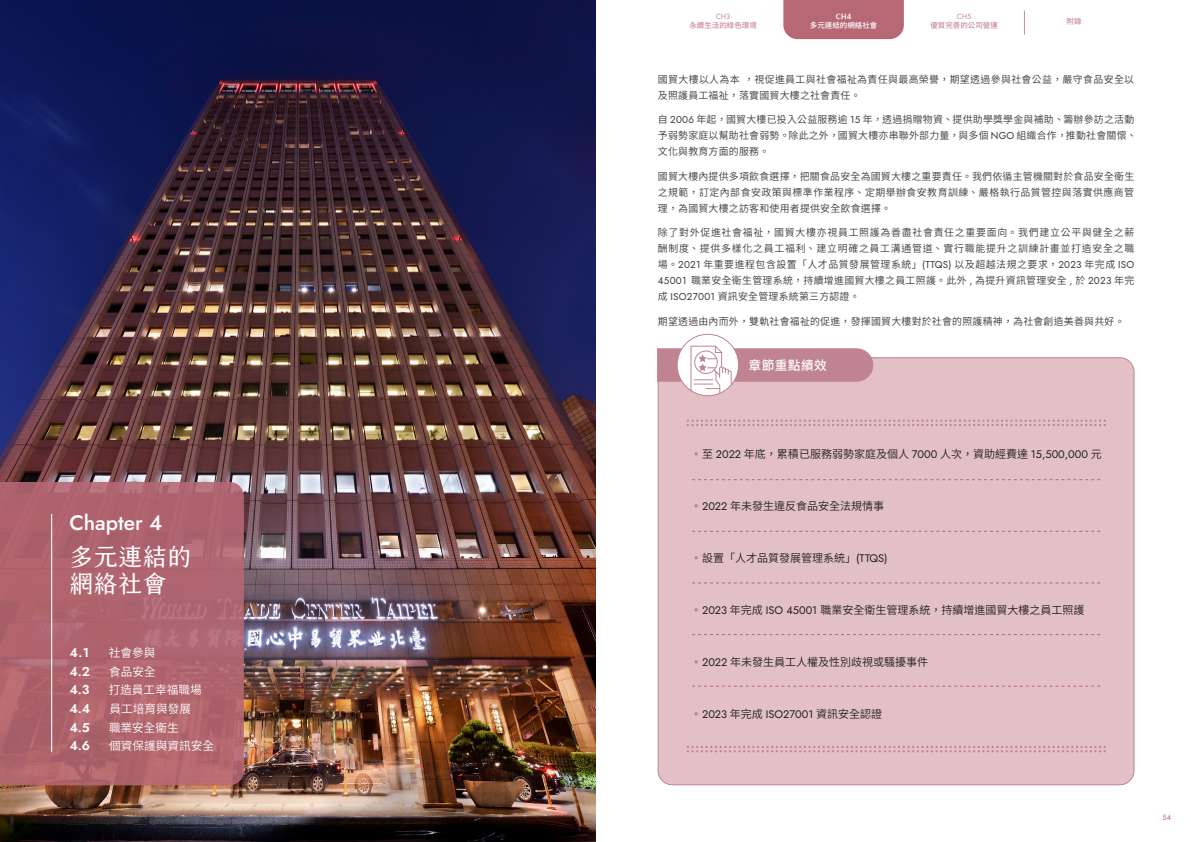
<style>
.page{position:relative;width:1191px;height:842px;background:#fff}
.page>*{position:absolute;margin:0;border:0;box-sizing:border-box;transform-origin:0 0}
.t1{font:24.4px/27px "creamfont 2.1 Regular";color:#fff}
.t2{font:500 20.9px "Jost";color:#fff}
.目錄內容2{font:600 12.8px "Jost";color:#fff}
.小標_12{font:500 12.7px "Noto Sans CJ Ktc";letter-spacing:.03em;color:#fff}
.目錄內容2-2{font:600 11.6px "Noto Sans CJ Ktc";color:#fff}
.t3{font:600 11px "Noto Sans CJ Ktc";color:#231f20}
.t4{font:11px "Jost";color:#231f20}
.內文_10{font:600 10px/16px "Noto Sans CJ Ktc";letter-spacing:.025em;color:#3d3b38}
.t5{font:500 7.5px "Noto Sans CJ Ktc";color:#cc8a9a}
.t6{font:500 7.5px "Noto Sans CJ Ktc";color:#fff}
.t7{font:7.5px "Jost";color:#cc8a9a}
.t8{font:800 7.5px "AR Fang Xin Shu H7 C95 DB5";color:#fff}
.t9{font:7.5px "Jost";color:#b66874}
.s1{font-family:"Jost";font-weight:400}
.s2{color:#c08391}
.s3{font-family:"Noto Sans CJ Ktc";font-weight:600;color:#c08391}
.s4{font-family:"Noto Sans CJ Ktc";font-weight:600}
</style>
<div class="page">
<div style="left:783px;top:0;width:121px;height:39px;background:#b66874"></div>
<svg style="left:1024px;top:10px;width:1px;height:25px"></svg>
<div style="left:658px;top:358px;width:476px;height:427px;background:#e2c0c5;border-radius:14px"></div>
<img style="left:0;top:0;width:595px;height:842px">
<svg style="left:686px;top:746px;width:419px;height:6px"></svg>
<svg style="left:686px;top:420px;width:419px;height:6px"></svg>
<svg style="left:692px;top:479px;width:408px;height:1px"></svg>
<svg style="left:692px;top:583px;width:408px;height:1px"></svg>
<svg style="left:692px;top:531px;width:408px;height:1px"></svg>
<svg style="left:692px;top:634px;width:408px;height:1px"></svg>
<svg style="left:692px;top:686px;width:408px;height:1px"></svg>
<svg style="left:0;top:482px;width:244px;height:303px;background:#af656e"></svg>
<hr style="left:51px;top:514px;width:1px;height:238px;background:#fff">
<svg style="left:657px;top:345px;width:217px;height:49px"></svg>
<p class="t2" style="left:69px;top:509px;width:94px">Chapter 4</p>
<p class="t1" style="left:69px;top:540px;width:124px">多元連結的網絡社會</p>
<p class="目錄內容2" style="left:69px;top:644px;width:21px">4.1</p>
<p class="目錄內容2-2" style="left:109px;top:646px;width:48px">社會參與</p>
<p class="目錄內容2" style="left:69px;top:662px;width:22px">4.2</p>
<p class="目錄內容2-2" style="left:109px;top:665px;width:48px">食品安全</p>
<p class="目錄內容2" style="left:69px;top:681px;width:22px">4.3</p>
<p class="目錄內容2-2" style="left:109px;top:683px;width:95px">打造員工幸福職場</p>
<p class="目錄內容2" style="left:69px;top:700px;width:22px">4.4</p>
<p class="目錄內容2-2" style="left:110px;top:702px;width:83px">員工培育與發展</p>
<p class="目錄內容2" style="left:69px;top:718px;width:22px">4.5</p>
<p class="目錄內容2-2" style="left:109px;top:721px;width:71px">職業安全衛生</p>
<p class="目錄內容2" style="left:69px;top:737px;width:22px">4.6</p>
<p class="目錄內容2-2" style="left:109px;top:739px;width:106px">個資保護與資訊安全</p>
<p class="t7" style="left:716px;top:12px;width:16px">CH3</p>
<p class="t5" style="left:689px;top:21px;width:69px">永續生活的綠色環境</p>
<p class="t8" style="left:836px;top:12px;width:17px">CH4</p>
<p class="t6" style="left:810px;top:21px;width:69px">多元連結的網絡社會</p>
<p class="t7" style="left:956px;top:12px;width:16px">CH5</p>
<p class="t5" style="left:930px;top:21px;width:69px">優質完善的公司營運</p>
<p class="t5" style="left:1066px;top:17px;width:16px">附錄</p>
<p class="內文_10" style="left:658px;top:71px;width:478px">國貿大樓以人為本，視促進員工與社會福祉為責任與最高榮譽，期望透過參與社會公益，嚴守食品安全以及照護員工福祉，落實國貿大樓之社會責任。</p>
<p class="內文_10" style="left:658px;top:112px;width:480px">自 <span class="s1">2006</span> 年起，國貿大樓已投入公益服務逾 <span class="s1">15</span> 年，透過捐贈物資、提供助學獎學金與補助、籌辦參訪之活動予弱勢家庭以幫助社會弱勢。除此之外，國貿大樓亦串聯外部力量，與多個 <span class="s1">NGO</span> 組織合作，推動社會關懷、文化與教育方面的服務。</p>
<p class="內文_10" style="left:658px;top:168px;width:478px;text-align:justify">國貿大樓內提供多項飲食選擇，把關食品安全為國貿大樓之重要責任。我們依循主管機關對於食品安全衛生之規範，訂定內部食安政策與標準作業程序、定期舉辦食安教育訓練、嚴格執行品質管控與落實供應商管理，為國貿大樓之訪客和使用者提供安全飲食選擇。</p>
<p class="內文_10" style="left:658px;top:225px;width:478px;text-align:justify">除了對外促進社會福祉，國貿大樓亦視員工照護為善盡社會責任之重要面向。我們建立公平與健全之薪酬制度、提供多樣化之員工福利、建立明確之員工溝通管道、實行職能提升之訓練計畫並打造安全之職場。<span class="s1">2021</span> 年重要進程包含設置「人才品質發展管理系統」<span class="s1">(TTQS)</span> 以及超越法規之要求，<span class="s1">2023</span> 年完成 <span class="s1">ISO 45001</span> 職業安全衛生管理系統，持續增進國貿大樓之員工照護。此外 <span class="s1">,</span> 為提升資訊管理安全 <span class="s1">,</span> 於 <span class="s1">2023</span> 年完成 <span class="s1">ISO27001</span> 資訊安全管理系統第三方認證。</p>
<p class="內文_10" style="left:658px;top:313px;width:468px">期望透過由內而外，雙軌社會福祉的促進，發揮國貿大樓對於社會的照護精神，為社會創造美善與共好。</p>
<p class="小標_12" style="left:748px;top:358px;width:80px">章節重點績效</p>
<p class="t3" style="left:690px;top:447px;width:412px"><span class="s2">▪</span>至 <span class="s1">2022</span> 年底，累積已服務弱勢家庭及個人 <span class="s1">7000</span> 人次，資助經費達 <span class="s1">15,500,000</span> 元</p>
<p class="t3" style="left:690px;top:499px;width:195px"><span class="s2">▪</span><span class="s1">2022</span> 年未發生違反食品安全法規情事</p>
<p class="t3" style="left:690px;top:551px;width:198px"><span class="s2">▪</span>設置「人才品質發展管理系統」<span class="s1">(TTQS)</span></p>
<p class="t3" style="left:690px;top:603px;width:395px"><span class="s2">▪</span><span class="s1">2023</span> 年完成 <span class="s1">ISO 45001</span> 職業安全衛生管理系統，持續增進國貿大樓之員工照護</p>
<p class="t3" style="left:690px;top:655px;width:239px"><span class="s2">▪</span><span class="s1">2022</span> 年未發生員工人權及性別歧視或騷擾事件</p>
<p class="t4" style="left:690px;top:706px;width:193px"><span class="s3">▪</span>2023 <span class="s4">年完成</span> ISO27001 <span class="s4">資訊安全認證</span></p>
<p class="t9" style="left:1162px;top:812px;width:10px">54</p>
</div>
